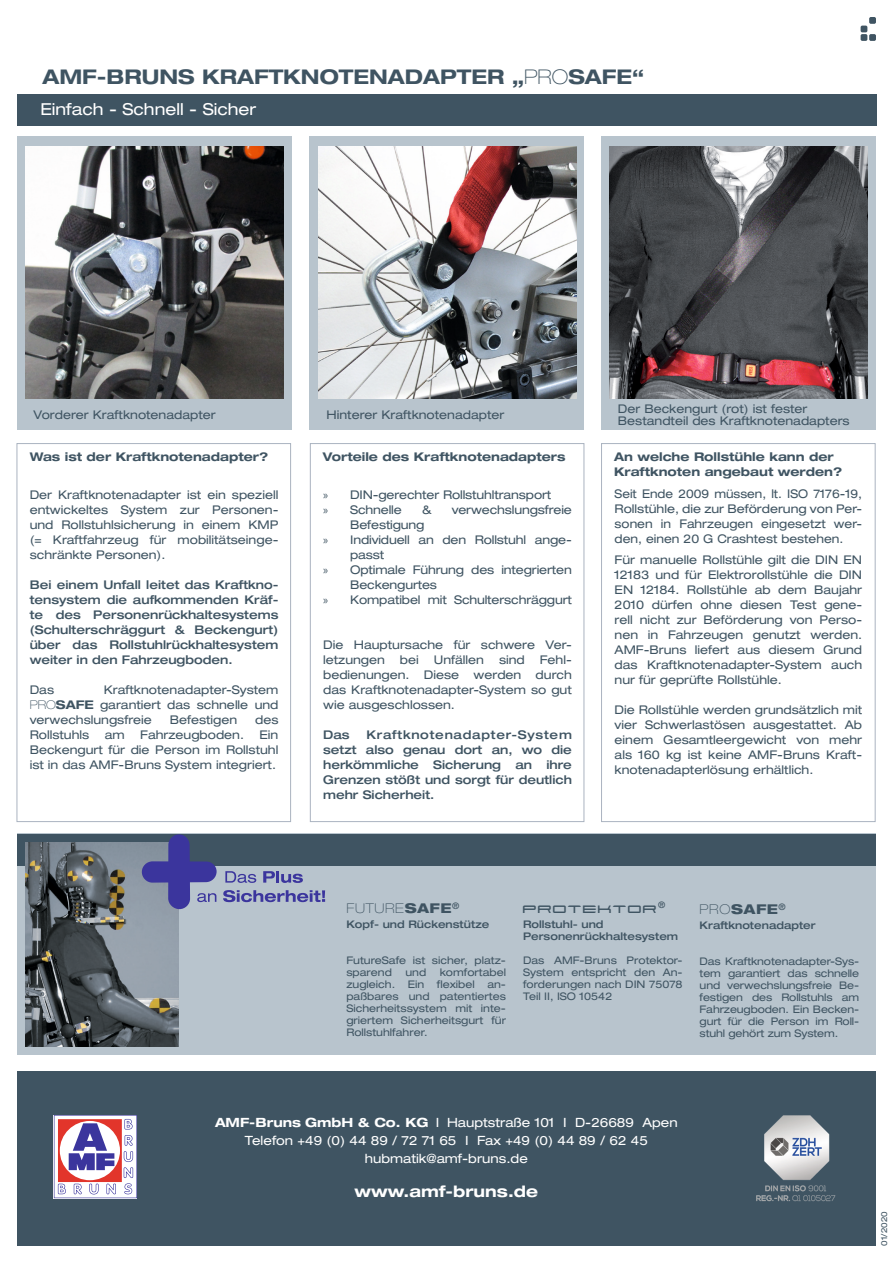
<style>
.page{position:relative;width:893px;height:1263px;background:#fff}
.page>*{position:absolute;margin:0;border:0;box-sizing:border-box;transform-origin:0 0}
.t1{font:700 expanded 20.25px "Helvetica Neue LT Std";color:#3f5462}
.t2{font:expanded 16.5px "Helvetica Neue";color:#fff}
.t3{font:700 expanded 15.75px "Helvetica Neue LT Std";color:#fff}
.t4{font:15px "Xenotron";letter-spacing:.05em;color:#3f5462}
.t5{font:100 expanded 13.5px "Helvetica Neue LT Std";letter-spacing:.05em;color:#3f5462}
.t6{font:800 expanded 13.5px "Helvetica Neue LT Std";color:#3f5462}
.t7{font:expanded 12.75px "Helvetica Neue";color:#fff}
.t8{font:expanded 12px/15px "Helvetica Neue LT Std";color:#3f5462;text-align:justify}
.t9{font:500 expanded 12px/15px "Helvetica Neue LT Std";color:#3f5462;text-align:justify}
.t10{font:expanded 12px/15px "Helvetica Neue LT Std";color:#3f5462;text-align:justify;scale:.96 1}
.t11{font:expanded 12px/12.8px "Helvetica Neue";color:#3f5462}
.t12{font:700 expanded 12px/14.4px "Helvetica Neue LT Std";color:#3f5462}
.t13{font:expanded 10.5px/12px "Helvetica Neue LT Std";color:#3f5462;text-align:justify}
.t14{font:500 expanded 10.5px "Helvetica Neue LT Std";color:#3f5462}
.t15{font:expanded 8.25px "Helvetica Neue";color:#3f5462}
.s1{font-weight:100}
.s2{font-weight:700}
.s3{font-family:"Myriad Pro";font-stretch:normal}
.s4{font-weight:800}
.s5{font-family:"Helvetica Neue LT Std";font-weight:700}
</style>
<div class="page">
<div style="left:17px;top:443px;width:274px;height:379px;border:1px solid #aab3c0"></div>
<div style="left:310px;top:443px;width:274px;height:379px;border:1px solid #aab3c0"></div>
<div style="left:869px;top:17px;width:7px;height:7px;background:#3f5462;border-radius:2px"></div>
<svg style="left:861px;top:26px;width:6px;height:6px"></svg>
<div style="left:861px;top:34px;width:6px;height:7px;background:#3f5462;border-radius:2px"></div>
<div style="left:869px;top:34px;width:7px;height:7px;background:#3f5462;border-radius:2px"></div>
<div style="left:17px;top:1071px;width:859px;height:175px;background:#3f5462"></div>
<svg style="left:54px;top:1115px;width:83px;height:83px;background:#caaac1"></svg>
<img style="left:756px;top:1115px;width:80px;height:87px">
<div style="left:17px;top:94px;width:859px;height:31px;background:#3f5462"></div>
<div style="left:17px;top:137px;width:275px;height:293px;background:#b8c4cd"></div>
<img style="left:25px;top:146px;width:258px;height:252px">
<div style="left:601px;top:137px;width:274px;height:293px;background:#b8c4cd"></div>
<img style="left:609px;top:146px;width:258px;height:252px">
<div style="left:309px;top:137px;width:275px;height:293px;background:#b8c4cd"></div>
<img style="left:318px;top:146px;width:258px;height:252px">
<div style="left:17px;top:834px;width:859px;height:221px;background:#b8c4cd"></div>
<div style="left:17px;top:834px;width:859px;height:32px;background:#3f5462"></div>
<img style="left:26px;top:842px;width:153px;height:204px">
<svg style="left:225px;top:871px;width:31px;height:12px"></svg>
<svg style="left:263px;top:871px;width:40px;height:12px"></svg>
<svg style="left:142px;top:834px;width:75px;height:75px"></svg>
<svg style="left:223px;top:890px;width:102px;height:12px"></svg>
<div style="left:601px;top:443px;width:274px;height:379px;border:1px solid #aab3c0"></div>
<p class="t1" style="left:43px;top:64px;width:603px">AMF-BRUNS KRAFTKNOTENADAPTER „<span class="s1">PRO</span>SAFE“</p>
<p class="t2" style="left:40px;top:100px;width:217px">Einfach - Schnell - Sicher</p>
<p class="t11" style="left:34px;top:408px;width:184px">Vorderer Kraftknotenadapter</p>
<p class="t11" style="left:327px;top:408px;width:179px">Hinterer Kraftknotenadapter</p>
<p class="t11" style="left:618px;top:402px;width:233px">Der Beckengurt (rot) ist fester<br>Bestandteil des Kraftknotenadapters</p>
<p class="t12" style="left:30px;top:449px;width:240px">Was ist der Kraftknotenadapter?</p>
<p class="t8" style="left:30px;top:487px;width:250px">Der Kraftknotenadapter ist ein speziell entwickeltes System zur Personen&shy;und Rollstuhlsicherung in einem KMP (= Kraftfahrzeug für mobilitätseinge&shy;schränkte Personen).</p>
<p class="t9" style="left:30px;top:577px;width:250px">Bei einem Unfall leitet das Kraftkno&shy;tensystem die aufkommenden Kräf&shy;te des Personenrückhaltesystems (Schulterschräggurt &amp; Beckengurt) über das Rollstuhlrückhaltesystem weiter in den Fahrzeugboden.</p>
<p class="t8" style="left:30px;top:682px;width:26px">Das</p>
<p class="t8" style="left:30px;top:682px;width:250px;text-indent:74px">Kraftknotenadapter-System <span class="s1">PRO</span><span class="s2">SAFE</span> garantiert das schnelle und verwechslungsfreie</p>
<p class="t8" style="left:170px;top:712px;width:69px">Befestigen</p>
<p class="t8" style="left:255px;top:712px;width:25px">des</p>
<p class="t8" style="left:30px;top:727px;width:250px;text-indent:230px">Ein Beckengurt für die Person im Rollstuhl ist in das AMF-Bruns System integriert.</p>
<p class="t8" style="left:30px;top:727px;width:61px">Rollstuhls</p>
<p class="t8" style="left:105px;top:727px;width:21px">am</p>
<p class="t8" style="left:140px;top:727px;width:105px">Fahrzeugboden.</p>
<p class="t12" style="left:323px;top:449px;width:244px">Vorteile des Kraftknotenadapters</p>
<p class="t8" style="left:323px;top:487px;width:230px"><span class="s3">»</span> DIN-gerechter Rollstuhltransport</p>
<p class="t8" style="left:323px;top:502px;width:80px"><span class="s3">»</span> Schnelle</p>
<p class="t8" style="left:422px;top:502px;width:11px">&amp;</p>
<p class="t8" style="left:452px;top:502px;width:122px">verwechslungsfreie</p>
<p class="t8" style="left:350px;top:517px;width:76px">Befestigung</p>
<p class="t8" style="left:350px;top:532px;width:223px;text-indent:-27px"><span class="s3">»</span> Individuell an den Rollstuhl ange&shy;passt</p>
<p class="t8" style="left:350px;top:562px;width:223px;text-indent:-27px"><span class="s3">»</span> Optimale Führung des integrierten<br>Beckengurtes</p>
<p class="t8" style="left:323px;top:592px;width:250px"><span class="s3">»</span> Kompatibel mit Schulterschräggurt</p>
<p class="t8" style="left:323px;top:637px;width:250px">Die Hauptursache für schwere Ver&shy;letzungen</p>
<p class="t8" style="left:400px;top:652px;width:20px">bei</p>
<p class="t8" style="left:434px;top:652px;width:52px">Unfällen</p>
<p class="t8" style="left:499px;top:652px;width:27px">sind</p>
<p class="t8" style="left:323px;top:652px;width:250px;text-indent:217px">Fehl&shy;bedienungen. Diese werden durch das Kraftknotenadapter-System so gut wie ausgeschlossen.</p>
<p class="t9" style="left:323px;top:727px;width:28px">Das</p>
<p class="t9" style="left:323px;top:727px;width:250px;text-indent:43px">Kraftknotenadapter-System setzt also genau dort an, wo die herkömmliche Sicherung an ihre Grenzen stößt und sorgt für deutlich mehr Sicherheit.</p>
<p class="t12" style="left:614px;top:449px;width:230px">An welche Rollstühle kann der<br>Kraftknoten angebaut werden?</p>
<p class="t10" style="left:615px;top:486px;width:259px">Seit Ende 2009 müssen, lt. ISO 7176-19, Rollstühle, die zur Beförderung von Per&shy;sonen in Fahrzeugen eingesetzt wer&shy;den, einen 20 G Crashtest bestehen.</p>
<p class="t8" style="left:615px;top:552px;width:249px">Für manuelle Rollstühle gilt die DIN EN 12183 und für Elektrorollstühle die DIN EN 12184. Rollstühle ab dem Baujahr 2010 dürfen ohne diesen Test gene&shy;rell nicht zur Beförderung von Perso&shy;nen in Fahrzeugen genutzt werden.<br>AMF-Bruns liefert aus diesem Grund das Kraftknotenadapter-System auch nur für geprüfte Rollstühle.</p>
<p class="t8" style="left:615px;top:702px;width:249px">Die Rollstühle werden grundsätzlich mit vier Schwerlastösen ausgestattet. Ab einem Gesamtleergewicht von mehr als 160 kg ist keine AMF-Bruns Kraft&shy;knotenadapterlösung erhältlich.</p>
<p class="t5" style="left:346px;top:900px;width:114px">FUTURE<span class="s4">SAFE</span><sup>®</sup></p>
<p class="t14" style="left:346px;top:918px;width:144px">Kopf- und Rückenstütze</p>
<p class="t13" style="left:346px;top:954px;width:161px">FutureSafe ist sicher, platz&shy;sparend</p>
<p class="t13" style="left:346px;top:966px;width:161px;text-indent:93px">komfortabel zugleich. Ein flexibel an&shy;paßbares und patentiertes Sicherheitssystem mit inte&shy;griertem Sicherheitsgurt für Rollstuhlfahrer.</p>
<p class="t13" style="left:405px;top:966px;width:22px">und</p>
<p class="t4" style="left:523px;top:904px;width:144px">PROTEKTOR<sup>®</sup></p>
<p class="t14" style="left:523px;top:917px;width:82px">Rollstuhl- und</p>
<p class="t14" style="left:523px;top:929px;width:157px">Personenrückhaltesystem</p>
<p class="t13" style="left:523px;top:954px;width:161px">Das AMF-Bruns Protektor-System entspricht den An&shy;forderungen nach DIN 75078<br>Teil II, ISO 10542</p>
<p class="t6" style="left:700px;top:901px;width:88px"><span class="s1">PRO</span>SAFE<sup>®</sup></p>
<p class="t14" style="left:700px;top:919px;width:118px">Kraftknotenadapter</p>
<p class="t13" style="left:700px;top:955px;width:161px">Das Kraftknotenadapter-Sys&shy;tem garantiert das schnelle und verwechslungsfreie Be&shy;festigen des Rollstuhls am Fahrzeugboden. Ein Becken&shy;gurt für die Person im Roll&shy;stuhl gehört zum System.</p>
<p class="t7" style="left:215px;top:1114px;width:464px"><span class="s5">AMF-Bruns GmbH &amp; Co. KG</span> I Hauptstraße 101 I D-26689 Apen</p>
<p class="t7" style="left:245px;top:1132px;width:404px">Telefon +49 (0) 44 89 / 72 71 65 I Fax +49 (0) 44 89 / 62 45</p>
<p class="t7" style="left:365px;top:1150px;width:164px">hubmatik@amf-bruns.de</p>
<p class="t3" style="left:355px;top:1181px;width:185px">www.amf-bruns.de</p>
<p class="t15" style="left:879px;top:1246px;width:36px;rotate:-90deg">01/2020</p>
</div>
